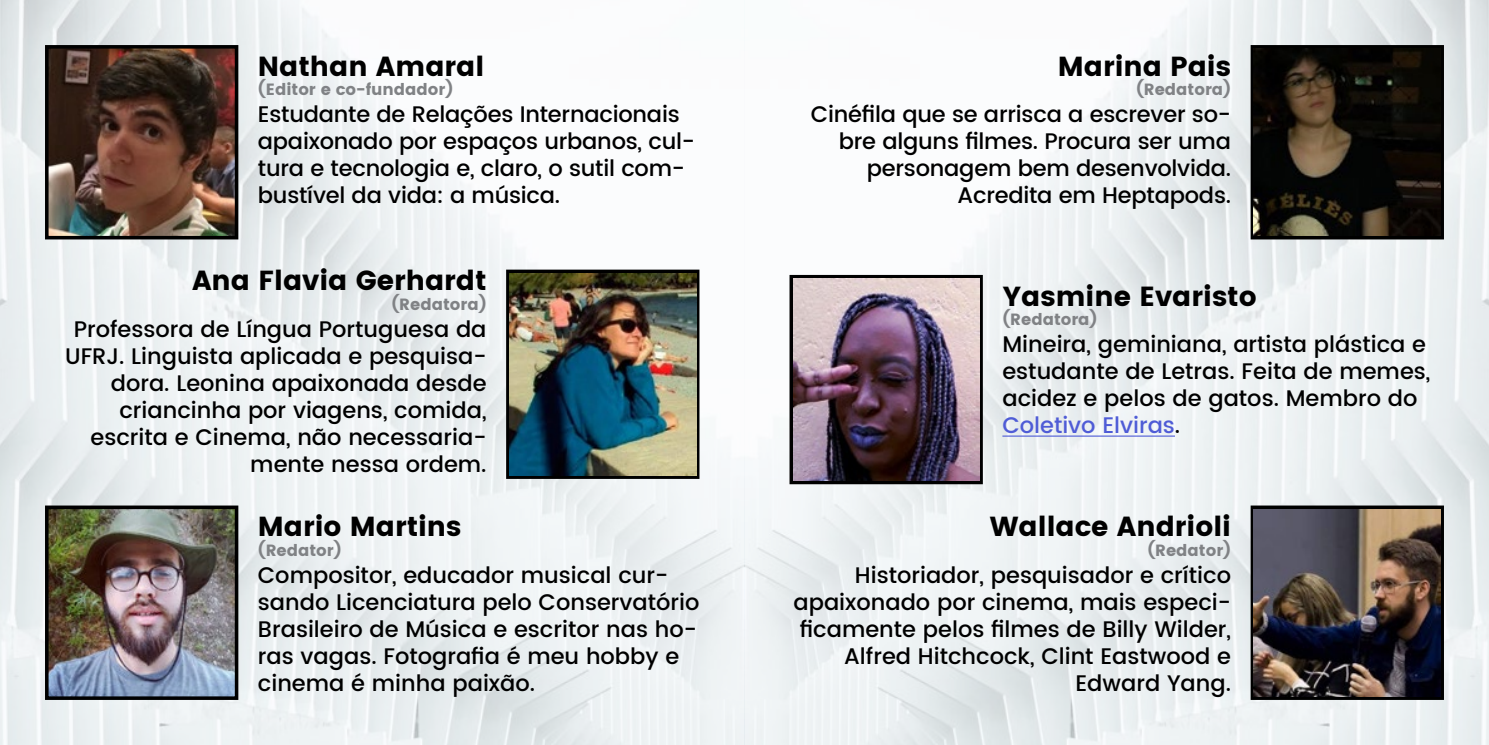
<style>
.page{position:relative;width:1489px;height:745px;background:#fff}
.page>*{position:absolute;margin:0;border:0;box-sizing:border-box;transform-origin:0 0}
.t1{font:27.5px "Poppins";color:#000}
.t2{font:500 22.5px/27px "Poppins";color:#000;text-align:right}
.t3{font:16.25px "Poppins";color:#808285}
.s1{color:#4f5cd6}
</style>
<div class="page">
<img style="left:0;top:0;width:1488px;height:744px">
<div style="left:1250px;top:505px;width:193px;height:194px;border:4px solid #000"></div>
<div style="left:1250px;top:45px;width:193px;height:194px;border:4px solid #000"></div>
<img style="left:50px;top:510px;width:183px;height:184px">
<div style="left:45px;top:505px;width:193px;height:194px;border:4px solid #000"></div>
<div style="left:506px;top:269px;width:193px;height:209px;border:4px solid #000"></div>
<img style="left:50px;top:50px;width:183px;height:184px">
<div style="left:45px;top:45px;width:193px;height:194px;border:4px solid #000"></div>
<img style="left:509px;top:273px;width:187px;height:202px">
<hr style="left:1002px;top:435px;width:172px;height:1px;background:#4f5cd6">
<div style="left:789px;top:275px;width:193px;height:209px;border:4px solid #000"></div>
<img style="left:793px;top:279px;width:186px;height:201px">
<img style="left:1253px;top:49px;width:187px;height:187px">
<img style="left:1253px;top:509px;width:187px;height:187px">
<p class="t1" style="left:258px;top:50px;width:228px">Nathan Amaral</p>
<p class="t3" style="left:258px;top:80px;width:197px">(Editor e co-fundador)</p>
<p class="t2" style="left:258px;top:101px;width:438px;text-align:left">Estudante de Relações Internacionais apaixonado por espaços urbanos, cul&shy;tura e tecnologia e, claro, o sutil com&shy;bustível da vida: a música.</p>
<p class="t1" style="left:192px;top:264px;width:296px">Ana Flavia Gerhardt</p>
<p class="t3" style="left:391px;top:294px;width:97px">(Redatora)</p>
<p class="t2" style="left:65px;top:315px;width:423px">Professora de Língua Portuguesa da<br>UFRJ. Linguista aplicada e pesquisa&shy;dora. Leonina apaixonada desde criancinha por viagens, comida, escrita e Cinema, não necessaria&shy;mente nessa ordem.</p>
<p class="t1" style="left:258px;top:510px;width:205px">Mario Martins</p>
<p class="t3" style="left:258px;top:540px;width:85px">(Redator)</p>
<p class="t2" style="left:258px;top:561px;width:443px;text-align:left">Compositor, educador musical cur&shy;sando Licenciatura pelo Conservatório Brasileiro de Música e escritor nas ho&shy;ras vagas. Fotografia é meu hobby e cinema é minha paixão.</p>
<p class="t1" style="left:1057px;top:50px;width:175px">Marina Pais</p>
<p class="t3" style="left:1135px;top:80px;width:97px">(Redatora)</p>
<p class="t2" style="left:811px;top:101px;width:421px">Cinéfila que se arrisca a escrever so&shy;bre alguns filmes. Procura ser uma personagem bem desenvolvida.<br>Acredita em Heptapods.</p>
<p class="t1" style="left:1002px;top:280px;width:256px">Yasmine Evaristo</p>
<p class="t3" style="left:1002px;top:310px;width:97px">(Redatora)</p>
<p class="t2" style="left:1002px;top:331px;width:429px;text-align:left">Mineira, geminiana, artista plástica e estudante de Letras. Feita de memes, acidez e pelos de gatos. Membro do<br><span class="s1">Coletivo Elviras</span>.</p>
<p class="t1" style="left:989px;top:510px;width:243px">Wallace Andrioli</p>
<p class="t3" style="left:1147px;top:540px;width:85px">(Redator)</p>
<p class="t2" style="left:793px;top:561px;width:439px">Historiador, pesquisador e crítico apaixonado por cinema, mais especi&shy;ficamente pelos filmes de Billy Wilder,<br>Alfred Hitchcock, Clint Eastwood e<br>Edward Yang.</p>
</div>
